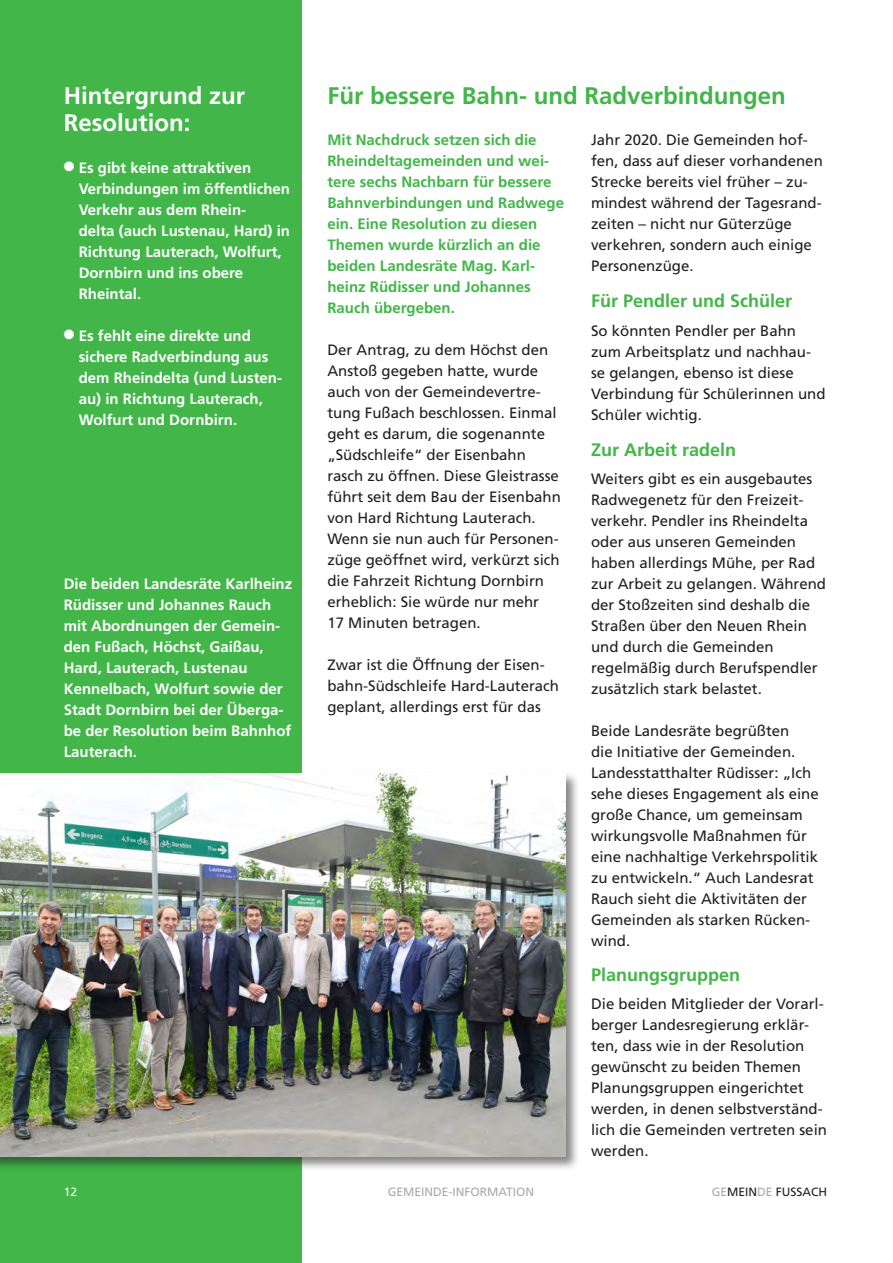
<style>
.page{position:relative;width:893px;height:1263px;background:#fff}
.page>*{position:absolute;margin:0;border:0;box-sizing:border-box;transform-origin:0 0}
.Titel_16_pkt{font:700 24px "Frutiger";color:#42b649}
.Titel_16_pkt-2{font:700 24px "Frutiger";color:#fff}
.Zwiti{font:700 18px "Frutiger";color:#42b649}
.t1{font:15px/21px "Frutiger";color:#231f20}
.hfett_weiß{font:700 15px/21px "Frutiger";color:#fff}
.Vorspann{font:700 15px/21px "Frutiger";color:#42b649}
.BU{font:12px "Frutiger";color:#a8a9ad}
.BU-2{font:12px "Frutiger";color:#231f20}
.BU-3{font:12px "Frutiger";color:#fff}
.s1{color:#a8a9ad}
</style>
<div class="page">
<div style="left:0;top:0;width:302px;height:1263px;background:#42b649"></div>
<div style="left:0;top:772px;width:580px;height:399px;background:#231f20;opacity:.55"></div>
<img style="left:0;top:774px;width:566px;height:383px">
<p class="Titel_16_pkt-2" style="left:64px;top:81px;width:183px">Hintergrund zur</p>
<p class="Titel_16_pkt-2" style="left:64px;top:108px;width:128px">Resolution:</p>
<p class="hfett_weiß" style="left:79px;top:157px;width:213px;text-indent:-15px">● Es gibt keine attraktiven<br>Verbindungen im öffentlichen<br>Verkehr aus dem Rhein-<br>delta (auch Lustenau, Hard) in<br>Richtung Lauterach, Wolfurt,<br>Dornbirn und ins obere<br>Rheintal.</p>
<p class="hfett_weiß" style="left:79px;top:325px;width:205px;text-indent:-15px">● Es fehlt eine direkte und sichere Radverbindung aus dem Rheindelta (und Lusten&shy;au) in Richtung Lauterach,<br>Wolfurt und Dornbirn.</p>
<p class="hfett_weiß" style="left:64px;top:573px;width:230px">Die beiden Landesräte Karlheinz<br>Rüdisser und Johannes Rauch mit Abordnungen der Gemein&shy;den Fußach, Höchst, Gaißau,<br>Hard, Lauterach, Lustenau<br>Kennelbach, Wolfurt sowie der<br>Stadt Dornbirn bei der Überga&shy;be der Resolution beim Bahnhof<br>Lauterach.</p>
<p class="Titel_16_pkt" style="left:327px;top:81px;width:460px">Für bessere Bahn- und Radverbindungen</p>
<p class="t1" style="left:591px;top:129px;width:233px">Jahr 2020. Die Gemeinden hof&shy;fen, dass auf dieser vorhandenen<br>Strecke bereits viel früher – zu&shy;mindest während der Tagesrand&shy;zeiten – nicht nur Güterzüge verkehren, sondern auch einige<br>Personenzüge.</p>
<p class="Zwiti" style="left:591px;top:290px;width:203px">Für Pendler und Schüler</p>
<p class="t1" style="left:591px;top:320px;width:236px">So könnten Pendler per Bahn zum Arbeitsplatz und nachhau&shy;se gelangen, ebenso ist diese<br>Verbindung für Schülerinnen und<br>Schüler wichtig.</p>
<p class="Zwiti" style="left:591px;top:439px;width:147px">Zur Arbeit radeln</p>
<p class="t1" style="left:591px;top:468px;width:237px">Weiters gibt es ein ausgebautes<br>Radwegenetz für den Freizeit&shy;verkehr. Pendler ins Rheindelta oder aus unseren Gemeinden haben allerdings Mühe, per Rad zur Arbeit zu gelangen. Während der Stoßzeiten sind deshalb die<br>Straßen über den Neuen Rhein und durch die Gemeinden</p>
<p class="t1" style="left:591px;top:657px;width:228px">regelmäßig durch Berufspendler zusätzlich stark belastet.</p>
<p class="t1" style="left:591px;top:720px;width:229px">Beide Landesräte begrüßten<br>die Initiative der Gemeinden.<br>Landesstatthalter Rüdisser: „Ich sehe dieses Engagement als eine große Chance, um gemeinsam wirkungsvolle Maßnahmen für eine nachhaltige Verkehrspolitik zu entwickeln.“ Auch Landesrat<br>Rauch sieht die Aktivitäten der<br>Gemeinden als starken Rücken&shy;wind.</p>
<p class="Zwiti" style="left:591px;top:964px;width:151px">Planungsgruppen</p>
<p class="t1" style="left:591px;top:993px;width:237px">Die beiden Mitglieder der Vorarl&shy;berger Landesregierung erklär&shy;ten, dass wie in der Resolution gewünscht zu beiden Themen<br>Planungsgruppen eingerichtet werden, in denen selbstverständ&shy;lich die Gemeinden vertreten sein werden.</p>
<p class="Vorspann" style="left:327px;top:129px;width:238px">Mit Nachdruck setzen sich die<br>Rheindeltagemeinden und wei&shy;tere sechs Nachbarn für bessere<br>Bahnverbindungen und Radwege ein. Eine Resolution zu diesen<br>Themen wurde kürzlich an die beiden Landesräte Mag. Karl&shy;heinz Rüdisser und Johannes<br>Rauch übergeben.</p>
<p class="t1" style="left:327px;top:339px;width:235px">Der Antrag, zu dem Höchst den<br>Anstoß gegeben hatte, wurde auch von der Gemeindevertre&shy;tung Fußach beschlossen. Einmal geht es darum, die sogenannte „Südschleife“ der Eisenbahn rasch zu öffnen. Diese Gleistrasse führt seit dem Bau der Eisenbahn von Hard Richtung Lauterach.<br>Wenn sie nun auch für Personen&shy;züge geöffnet wird, verkürzt sich die Fahrzeit Richtung Dornbirn erheblich: Sie würde nur mehr</p>
<p class="t1" style="left:327px;top:612px;width:155px">17 Minuten betragen.</p>
<p class="t1" style="left:327px;top:654px;width:233px">Zwar ist die Öffnung der Eisen&shy;bahn-Südschleife Hard-Lauterach geplant, allerdings erst für das</p>
<p class="BU-3" style="left:64px;top:1184px;width:15px">12</p>
<p class="BU" style="left:388px;top:1184px;width:148px">GEMEINDE-INFORMATION</p>
<p class="BU-2" style="left:712px;top:1184px;width:117px"><span class="s1">GE</span>MEIN<span class="s1">DE</span> FUSSACH</p>
</div>
